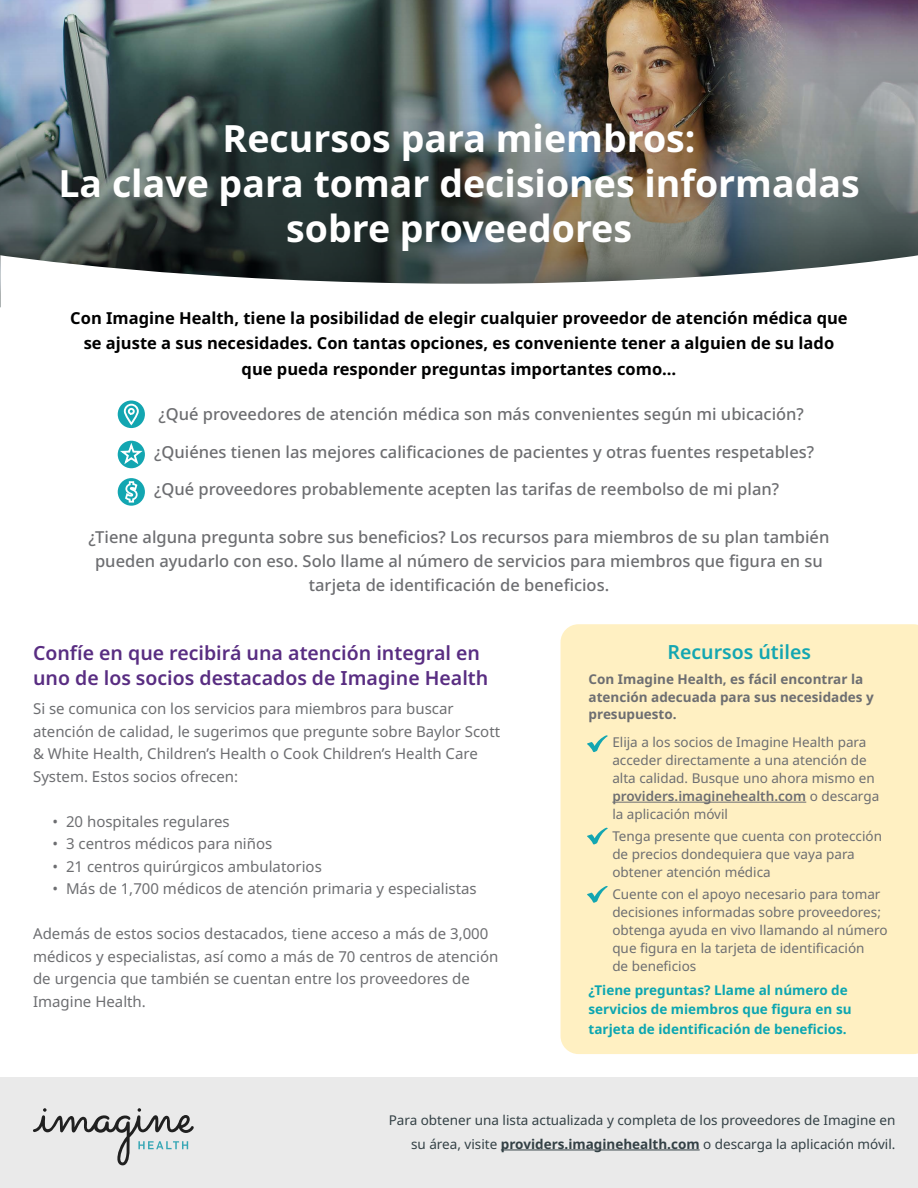
<style>
.page{position:relative;width:918px;height:1188px;background:#fff}
.page>*{position:absolute;margin:0;border:0;box-sizing:border-box;transform-origin:0 0}
.t1{font:700 37.5px/45px "Noto Sans";color:#fff;text-align:center}
.t2{font:600 19.5px/25.5px "Noto Sans";color:#592d82}
.t3{font:600 19.5px "Noto Sans";color:#13a6b1}
.t4{font:500 16.5px/24px "Noto Sans";color:#6d6e71;text-align:center}
.t5{font:700 16.5px/25.5px "Noto Sans";color:#000101;text-align:center}
.t6{font:15px/22.5px "Noto Sans";color:#6d6e71}
.t7{font:13.5px/18px "Noto Sans";color:#6d6e71}
.t8{font:13.5px/23.2px "Noto Sans";color:#334045;text-align:right}
.t9{font:700 13.5px/19.5px "Noto Sans";color:#0ca6b1}
.t10{font:700 13.5px/18px "Noto Sans";color:#6d6e71}
.s1{font-weight:600}
.s2{font-weight:700}
</style>
<div class="page">
<img style="left:0;top:0;width:918px;height:255px">
<svg style="left:0;top:255px;width:918px;height:53px"></svg>
<div style="left:0;top:1078px;width:918px;height:110px;background:#eaeaea"></div>
<svg style="left:33px;top:1108px;width:161px;height:57px"></svg>
<hr style="left:501px;top:1150px;width:199px;height:1px;background:#334045">
<svg style="left:118px;top:441px;width:27px;height:27px"></svg>
<svg style="left:117px;top:443px;width:28px;height:23px"></svg>
<div style="left:118px;top:400px;width:27px;height:28px;background:#13a6b1;border-radius:50%"></div>
<svg style="left:123px;top:403px;width:17px;height:23px"></svg>
<div style="left:118px;top:478px;width:27px;height:28px;background:#13a6b1;border-radius:50%"></div>
<svg style="left:124px;top:480px;width:15px;height:23px"></svg>
<div style="left:561px;top:624px;width:357px;height:430px;background:#fff0c2"></div>
<hr style="left:612px;top:802px;width:194px;height:1px;background:#6d6e71">
<svg style="left:587px;top:735px;width:21px;height:30px"></svg>
<svg style="left:587px;top:828px;width:21px;height:21px"></svg>
<svg style="left:587px;top:885px;width:21px;height:18px"></svg>
<h1 class="t1" style="left:58px;top:117px;width:803px">Recursos para miembros:<br>La clave para tomar decisiones informadas sobre proveedores</h1>
<p class="t5" style="left:70px;top:305px;width:779px">Con Imagine Health, tiene la posibilidad de elegir cualquier proveedor de atención médica que se ajuste a sus necesidades. Con tantas opciones, es conveniente tener a alguien de su lado que pueda responder preguntas importantes como…</p>
<p class="t4" style="left:158px;top:402px;width:647px">¿Qué proveedores de atención médica son más convenientes según mi ubicación?</p>
<p class="t4" style="left:154px;top:440px;width:662px">¿Quiénes tienen las mejores calificaciones de pacientes y otras fuentes respetables?</p>
<p class="t4" style="left:154px;top:477px;width:627px">¿Qué proveedores probablemente acepten las tarifas de reembolso de mi plan?</p>
<p class="t4" style="left:89px;top:526px;width:742px">¿Tiene alguna pregunta sobre sus beneficios? Los recursos para miembros de su plan también pueden ayudarlo con eso. Solo llame al número de servicios para miembros que figura en su tarjeta de identificación de beneficios.</p>
<h2 class="t2" style="left:33px;top:640px;width:457px">Confíe en que recibirá una atención integral en uno de los socios destacados de Imagine Health</h2>
<p class="t6" style="left:33px;top:698px;width:469px">Si se comunica con los servicios para miembros para buscar atención de calidad, le sugerimos que pregunte sobre Baylor Scott &amp; White Health, Children’s Health o Cook Children’s Health Care System. Estos socios ofrecen:</p>
<p class="t6" style="left:53px;top:811px;width:179px">• 20 hospitales regulares</p>
<p class="t6" style="left:53px;top:833px;width:221px">• 3 centros médicos para niños</p>
<p class="t6" style="left:53px;top:856px;width:271px">• 21 centros quirúrgicos ambulatorios</p>
<p class="t6" style="left:53px;top:878px;width:426px">• Más de 1,700 médicos de atención primaria y especialistas</p>
<p class="t6" style="left:33px;top:923px;width:467px">Además de estos socios destacados, tiene acceso a más de 3,000 médicos y especialistas, así como a más de 70 centros de atención de urgencia que también se cuentan entre los proveedores de Imagine Health.</p>
<h2 class="t3" style="left:667px;top:639px;width:145px">Recursos útiles</h2>
<p class="t10" style="left:589px;top:670px;width:287px">Con Imagine Health, es fácil encontrar la atención adecuada para sus necesidades y presupuesto.</p>
<p class="t7" style="left:612px;top:733px;width:268px">Elija a los socios de Imagine Health para acceder directamente a una atención de alta calidad. Busque uno ahora mismo en <span class="s1">providers.imaginehealth.com</span> o descarga la aplicación móvil</p>
<p class="t7" style="left:612px;top:828px;width:271px">Tenga presente que cuenta con protección de precios dondequiera que vaya para obtener atención médica</p>
<p class="t7" style="left:612px;top:885px;width:277px">Cuente con el apoyo necesario para tomar decisiones informadas sobre proveedores; obtenga ayuda en vivo llamando al número que figura en la tarjeta de identificación<br>de beneficios</p>
<p class="t9" style="left:589px;top:981px;width:264px">¿Tiene preguntas? Llame al número de servicios de miembros que figura en su tarjeta de identificación de beneficios.</p>
<p class="t8" style="left:389px;top:1109px;width:508px">Para obtener una lista actualizada y completa de los proveedores de Imagine en su área, visite <span class="s2">providers.imaginehealth.com</span> o descarga la aplicación móvil.</p>
</div>
